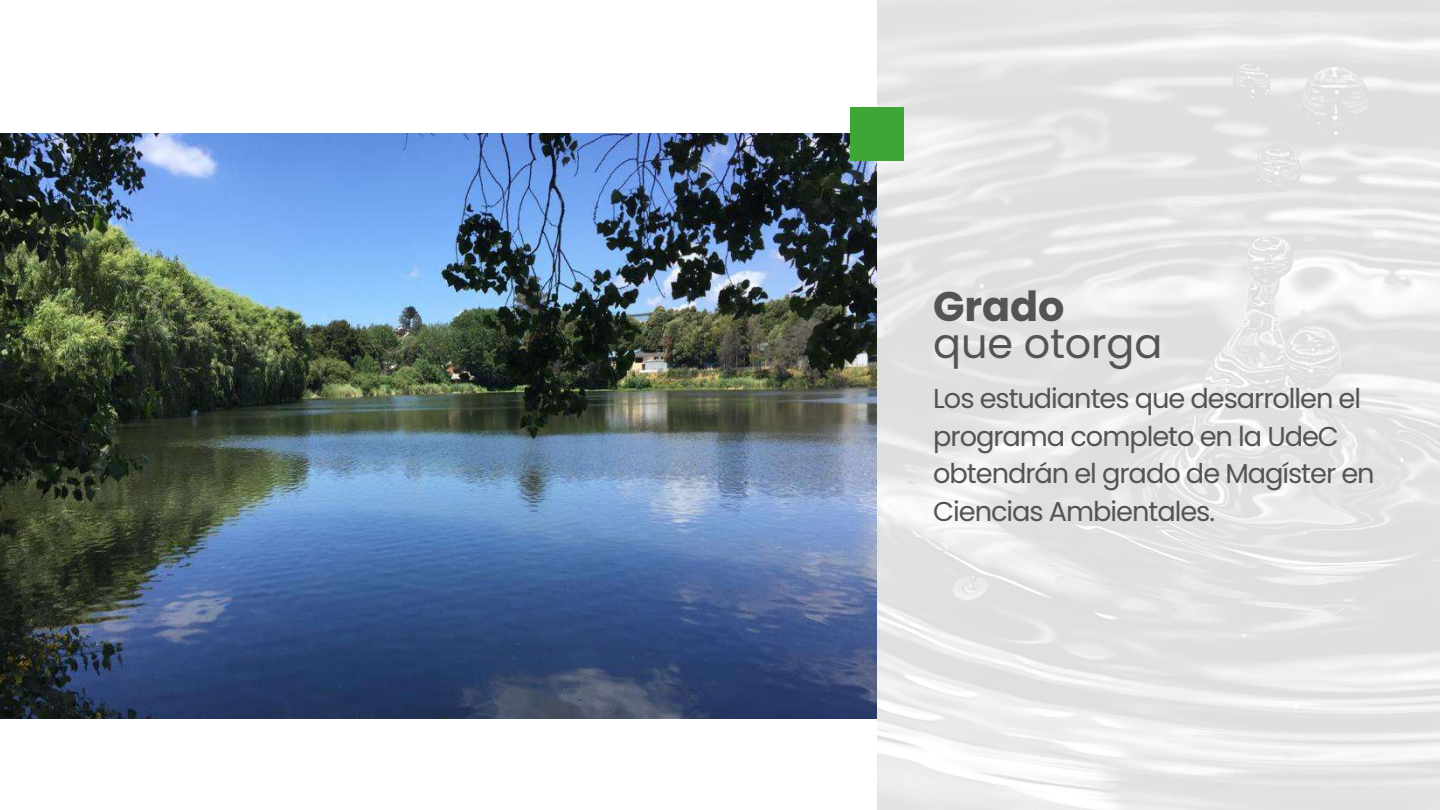
<style>
.page{position:relative;width:1440px;height:810px;background:#fff}
.page>*{position:absolute;margin:0;border:0;box-sizing:border-box;transform-origin:0 0}
.t1{font:41.4px "Poppins";letter-spacing:-.005em;color:#545454}
.t2{font:700 41.4px "Poppins";letter-spacing:-.005em;color:#545454}
.t3{font:27.3px/37.5px "Poppins";letter-spacing:-.04em;color:#545454}
</style>
<div class="page">
<img style="left:877px;top:0;width:563px;height:810px">
<img style="left:0;top:134px;width:877px;height:585px">
<div style="left:850px;top:107px;width:53px;height:54px;background:#3ea536"></div>
<h1 class="t2" style="left:933px;top:277px;width:133px">Grado</h1>
<h1 class="t1" style="left:933px;top:314px;width:231px">que otorga</h1>
<p class="t3" style="left:933px;top:380px;width:443px">Los estudiantes que desarrollen el programa completo en la UdeC obtendrán el grado de Magíster en<br>Ciencias Ambientales.</p>
</div>
